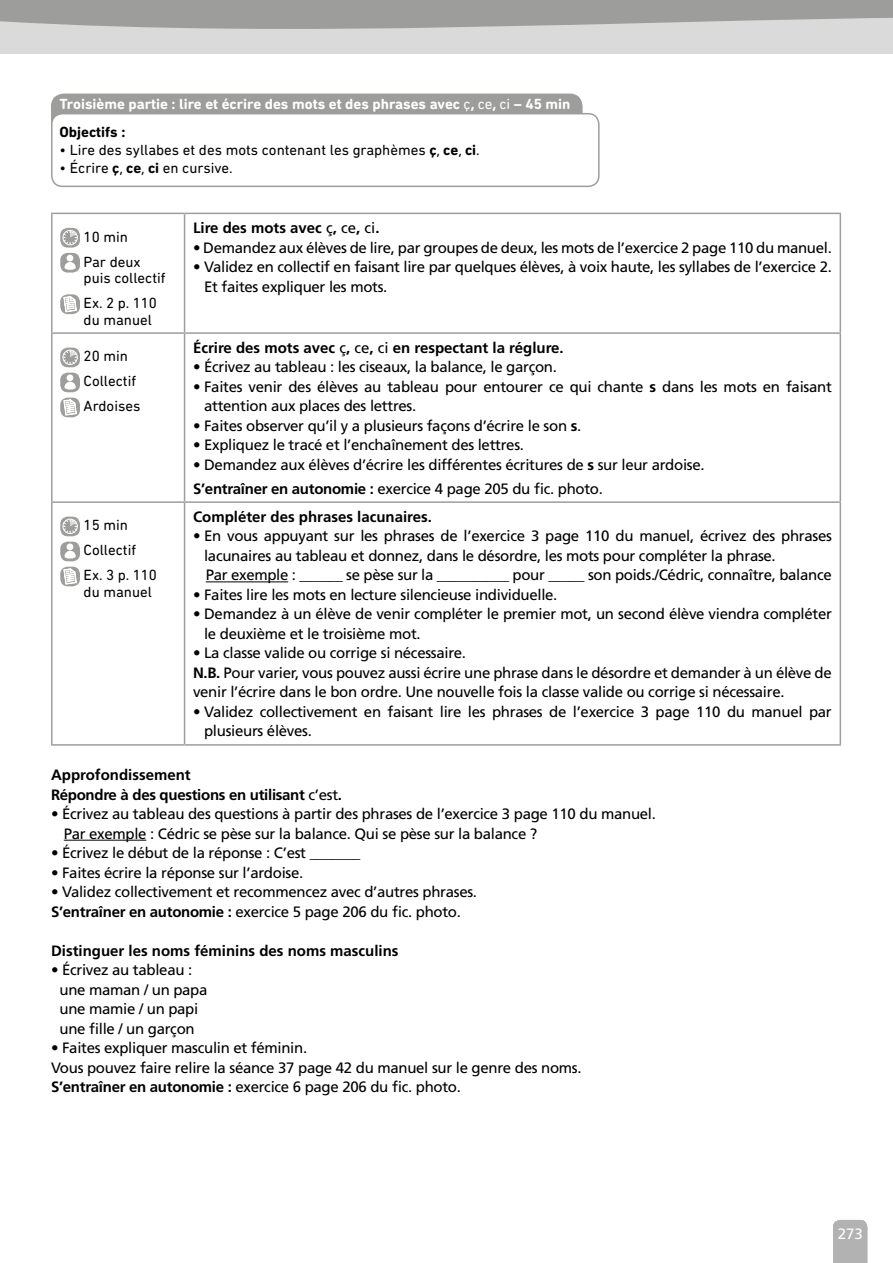
<style>
.page{position:relative;width:893px;height:1263px;background:#fff}
.page>*{position:absolute;margin:0;border:0;box-sizing:border-box;transform-origin:0 0}
.t1{font:15px/19.5px "Frutiger LT Std";letter-spacing:-.02em;color:#000}
.t2{font:15px/25px "DIN Next Rounded LT Pro";color:#000}
.t3{font:700 15px "Frutiger LT Std";color:#000}
.t4{font:700 15px "DIN Next Rounded LT Pro";color:#fff}
.t5{font:700 15px/19.5px "Frutiger LT Std";letter-spacing:-.02em;color:#000}
.t6{font:700 15px "DIN Next Rounded LT Pro";color:#000}
.t7{font:15px "Frutiger LT Std";color:#fff}
.s1{font-weight:400}
.s2{font-weight:700}
</style>
<div class="page">
<div style="left:0;top:6px;width:893px;height:48px;background:#dadada"></div>
<svg style="left:0;top:13px;width:893px;height:16px"></svg>
<svg style="left:833px;top:1220px;width:34px;height:43px"></svg>
<div style="left:0;top:0;width:893px;height:13px;background:#9d9d9c"></div>
<hr style="left:64px;top:840px;width:82px;height:1px;background:#000">
<svg style="left:53px;top:214px;width:787px;height:530px"></svg>
<hr style="left:51px;top:213px;width:134px;height:1px;background:#9d9d9c">
<hr style="left:51px;top:214px;width:2px;height:118px;background:#9d9d9c">
<hr style="left:185px;top:213px;width:656px;height:1px;background:#9d9d9c">
<hr style="left:840px;top:214px;width:1px;height:118px;background:#9d9d9c">
<hr style="left:51px;top:332px;width:134px;height:2px;background:#9d9d9c">
<hr style="left:51px;top:334px;width:2px;height:167px;background:#9d9d9c">
<hr style="left:185px;top:332px;width:656px;height:2px;background:#9d9d9c">
<hr style="left:840px;top:334px;width:1px;height:167px;background:#9d9d9c">
<hr style="left:51px;top:501px;width:134px;height:2px;background:#9d9d9c">
<hr style="left:51px;top:503px;width:2px;height:241px;background:#9d9d9c">
<hr style="left:185px;top:501px;width:656px;height:2px;background:#9d9d9c">
<hr style="left:840px;top:503px;width:1px;height:241px;background:#9d9d9c">
<hr style="left:51px;top:744px;width:134px;height:2px;background:#9d9d9c">
<hr style="left:185px;top:744px;width:656px;height:2px;background:#9d9d9c">
<hr style="left:184px;top:214px;width:1px;height:118px;background:#9d9d9c">
<hr style="left:184px;top:334px;width:1px;height:167px;background:#9d9d9c">
<hr style="left:184px;top:503px;width:1px;height:241px;background:#9d9d9c">
<svg style="left:60px;top:228px;width:20px;height:20px"></svg>
<div style="left:62px;top:230px;width:16px;height:15px;border:1px solid #fff;border-radius:50%"></div>
<svg style="left:63px;top:230px;width:14px;height:15px"></svg>
<div style="left:60px;top:253px;width:20px;height:20px;background:#9d9d9c;border-radius:8px"></div>
<svg style="left:64px;top:255px;width:12px;height:15px"></svg>
<div style="left:60px;top:294px;width:20px;height:20px;background:#9d9d9c;border-radius:8px"></div>
<svg style="left:63px;top:296px;width:14px;height:17px"></svg>
<div style="left:60px;top:348px;width:20px;height:19px;background:#9d9d9c;border-radius:8px"></div>
<div style="left:62px;top:350px;width:16px;height:15px;border:1px solid #fff;border-radius:50%"></div>
<svg style="left:63px;top:350px;width:14px;height:14px"></svg>
<div style="left:60px;top:373px;width:20px;height:19px;background:#9d9d9c;border-radius:8px"></div>
<div style="left:67px;top:374px;width:6px;height:7px;background:#fff;border-radius:50%"></div>
<svg style="left:64px;top:382px;width:12px;height:8px"></svg>
<div style="left:60px;top:398px;width:20px;height:19px;background:#9d9d9c;border-radius:8px"></div>
<svg style="left:63px;top:399px;width:14px;height:17px"></svg>
<div style="left:60px;top:517px;width:20px;height:19px;background:#9d9d9c;border-radius:8px"></div>
<div style="left:62px;top:519px;width:16px;height:15px;border:1px solid #fff;border-radius:50%"></div>
<svg style="left:63px;top:519px;width:14px;height:14px"></svg>
<div style="left:60px;top:542px;width:20px;height:19px;background:#9d9d9c;border-radius:8px"></div>
<div style="left:67px;top:543px;width:6px;height:7px;background:#fff;border-radius:50%"></div>
<svg style="left:64px;top:551px;width:12px;height:8px"></svg>
<div style="left:60px;top:567px;width:20px;height:19px;background:#9d9d9c;border-radius:8px"></div>
<svg style="left:63px;top:568px;width:14px;height:17px"></svg>
<hr style="left:206px;top:581px;width:82px;height:1px;background:#000">
<div style="left:51px;top:94px;width:532px;height:46px;background:#9d9d9c;border-radius:13px"></div>
<div style="left:52px;top:114px;width:547px;height:72px;background:#fff;border-radius:11px"></div>
<div style="left:51px;top:113px;width:549px;height:74px;border:2px solid #9d9d9c;border-radius:11px"></div>
<p class="t4" style="left:60px;top:95px;width:513px">Troisième partie : lire et écrire des mots et des phrases avec <span class="s1">ç</span>, <span class="s1">ce</span>, <span class="s1">ci</span> – 45 min</p>
<p class="t6" style="left:60px;top:123px;width:67px">Objectifs :</p>
<p class="t2" style="left:60px;top:137px;width:422px">• Lire des syllabes et des mots contenant les graphèmes <span class="s2">ç</span>, <span class="s2">ce</span>, <span class="s2">ci</span>.</p>
<p class="t2" style="left:60px;top:155px;width:175px">• Écrire <span class="s2">ç</span>, <span class="s2">ce</span>, <span class="s2">ci</span> en cursive.</p>
<p class="t2" style="left:84px;top:224px;width:59px">10 min<br>Par deux</p>
<p class="t2" style="left:84px;top:265px;width:84px">puis collectif<br>Ex. 2 p. 110</p>
<p class="t2" style="left:84px;top:307px;width:70px">du manuel</p>
<p class="t2" style="left:84px;top:343px;width:58px">20 min<br>Collectif<br>Ardoises</p>
<p class="t3" style="left:193px;top:219px;width:188px">Lire des mots avec <span class="s1">ç</span>, <span class="s1">ce</span>, <span class="s1">ci</span>.</p>
<p class="t1" style="left:193px;top:238px;width:640px">• Demandez aux élèves de lire, par groupes de deux, les mots de l’exercice 2 page 110 du manuel.</p>
<p class="t1" style="left:204px;top:257px;width:629px;text-indent:-11px">• Validez en collectif en faisant lire par quelques élèves, à voix haute, les syllabes de l’exercice 2.<br>Et faites expliquer les mots.</p>
<p class="t3" style="left:193px;top:339px;width:372px">Écrire des mots avec <span class="s1">ç</span>, <span class="s1">ce</span>, <span class="s1">ci</span> en respectant la réglure.</p>
<p class="t1" style="left:193px;top:357px;width:365px">• Écrivez au tableau : les ciseaux, la balance, le garçon.</p>
<p class="t1" style="left:204px;top:377px;width:629px;text-indent:-11px">• Faites venir des élèves au tableau pour entourer ce qui chante <span class="s2">s</span> dans les mots en faisant attention aux places des lettres.</p>
<p class="t1" style="left:193px;top:416px;width:390px">• Faites observer qu’il y a plusieurs façons d’écrire le son <span class="s2">s</span>.</p>
<p class="t1" style="left:193px;top:435px;width:332px">• Expliquez le tracé et l’enchaînement des lettres.</p>
<p class="t1" style="left:193px;top:453px;width:513px;line-height:23.7px">• Demandez aux élèves d’écrire les différentes écritures de <span class="s2">s</span> sur leur ardoise.<br><span class="s2">S’entraîner en autonomie :</span> exercice 4 page 205 du fic. photo.</p>
<p class="t3" style="left:193px;top:508px;width:240px">Compléter des phrases lacunaires.</p>
<p class="t1" style="left:204px;top:526px;width:629px;text-indent:-11px">• En vous appuyant sur les phrases de l’exercice 3 page 110 du manuel, écrivez des phrases lacunaires au tableau et donnez, dans le désordre, les mots pour compléter la phrase.<br>Par exemple : ______ se pèse sur la __________ pour _____ son poids./Cédric, connaître, balance</p>
<p class="t1" style="left:193px;top:585px;width:366px">• Faites lire les mots en lecture silencieuse individuelle.</p>
<p class="t1" style="left:204px;top:604px;width:629px;text-indent:-11px">• Demandez à un élève de venir compléter le premier mot, un second élève viendra compléter le deuxième et le troisième mot.</p>
<p class="t1" style="left:193px;top:643px;width:640px">• La classe valide ou corrige si nécessaire.<br><span class="s2">N.B.</span> Pour varier, vous pouvez aussi écrire une phrase dans le désordre et demander à un élève de venir l’écrire dans le bon ordre. Une nouvelle fois la classe valide ou corrige si nécessaire.</p>
<p class="t1" style="left:204px;top:702px;width:629px;text-indent:-11px">• Validez collectivement en faisant lire les phrases de l’exercice 3 page 110 du manuel par plusieurs élèves.</p>
<p class="t5" style="left:51px;top:765px;width:293px">Approfondissement<br>Répondre à des questions en utilisant <span class="s1">c’est</span>.</p>
<p class="t1" style="left:64px;top:804px;width:594px;text-indent:-13px">• Écrivez au tableau des questions à partir des phrases de l’exercice 3 page 110 du manuel.<br>Par exemple : Cédric se pèse sur la balance. Qui se pèse sur la balance ?</p>
<p class="t1" style="left:51px;top:843px;width:311px">• Écrivez le début de la réponse : C’est _______</p>
<p class="t1" style="left:51px;top:863px;width:254px">• Faites écrire la réponse sur l’ardoise.</p>
<p class="t1" style="left:51px;top:882px;width:428px">• Validez collectivement et recommencez avec d’autres phrases.<br><span class="s2">S’entraîner en autonomie :</span> exercice 5 page 206 du fic. photo.</p>
<p class="t3" style="left:51px;top:942px;width:349px">Distinguer les noms féminins des noms masculins</p>
<p class="t1" style="left:60px;top:960px;width:149px;text-indent:-9px">• Écrivez au tableau : une maman / un papa une mamie / un papi une fille / un garçon</p>
<p class="t1" style="left:51px;top:1038px;width:532px">• Faites expliquer masculin et féminin.<br>Vous pouvez faire relire la séance 37 page 42 du manuel sur le genre des noms.<br><span class="s2">S’entraîner en autonomie :</span> exercice 6 page 206 du fic. photo.</p>
<p class="t2" style="left:84px;top:512px;width:75px">15 min<br>Collectif<br>Ex. 3 p. 110</p>
<p class="t2" style="left:84px;top:579px;width:70px">du manuel</p>
<p class="t7" style="left:838px;top:1224px;width:27px">273</p>
</div>
